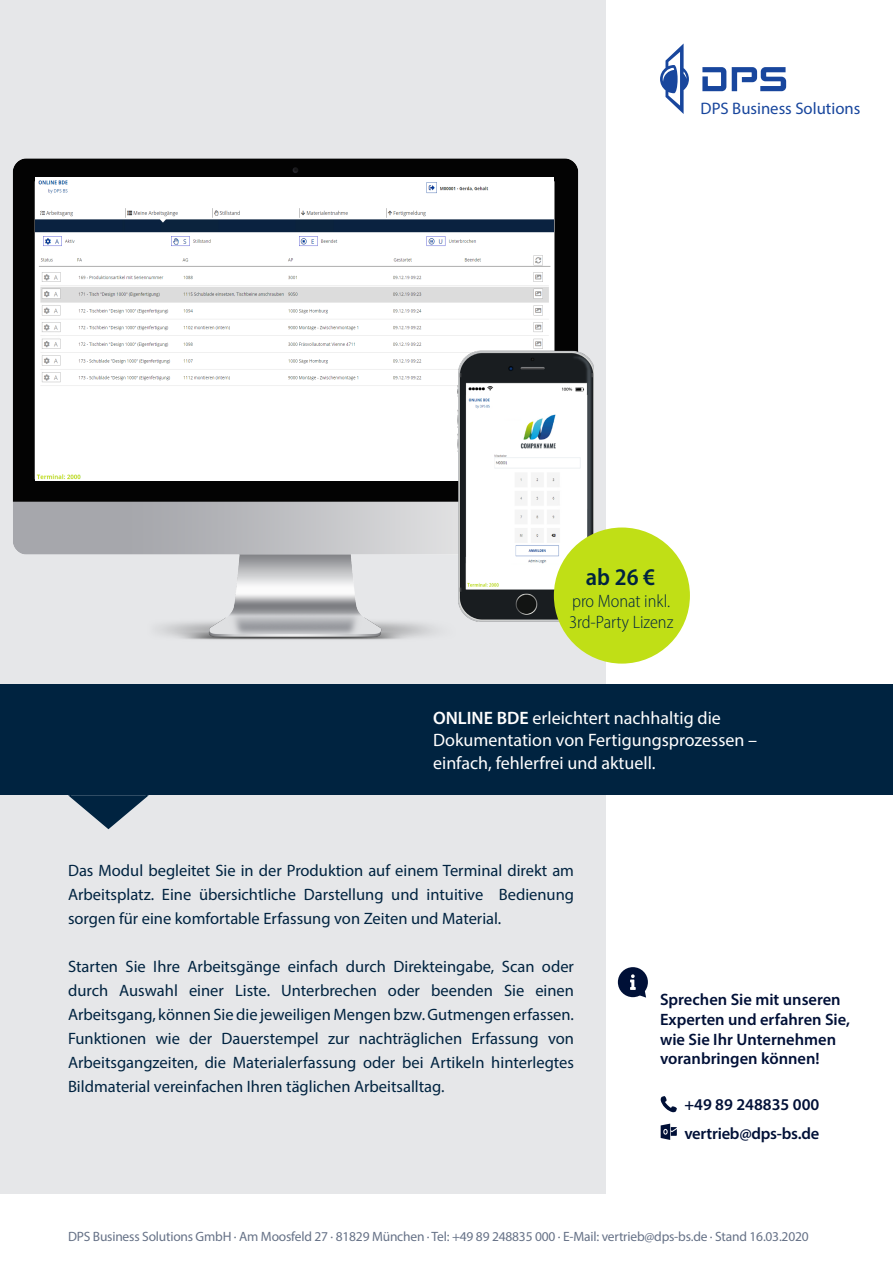
<style>
.page{position:relative;width:893px;height:1263px;background:#fff}
.page>*{position:absolute;margin:0;border:0;box-sizing:border-box;transform-origin:0 0}
.t1{font:600 semi-condensed 24px "Myriad Pro";color:#002340}
.t2{font:18px/22.5px "Myriad Pro";color:#fff}
.t3{font:300 semi-condensed 18px "Myriad Pro";color:#002340}
.t4{font:16.65px "Myriad Pro";color:#18469d}
.t5{font:16.5px/24px "Myriad Pro";color:#002340;text-align:justify}
.t6{font:600 16.5px/19.8px "Myriad Pro";color:#001037}
.t7{font:13.5px "Myriad Pro";letter-spacing:-.015em;color:#667287}
.s1{font-weight:600}
</style>
<div class="page">
<div style="left:0;top:0;width:606px;height:1193px;background:#e6e7e9"></div>
<div style="left:0;top:685px;width:893px;height:110px;background:#002340"></div>
<svg style="left:702px;top:67px;width:24px;height:24px"></svg>
<svg style="left:660px;top:43px;width:29px;height:71px"></svg>
<svg style="left:732px;top:67px;width:54px;height:24px"></svg>
<svg style="left:68px;top:795px;width:81px;height:35px"></svg>
<svg style="left:660px;top:1096px;width:17px;height:17px"></svg>
<svg style="left:661px;top:1123px;width:16px;height:17px"></svg>
<div style="left:618px;top:967px;width:30px;height:30px;background:#001037;border-radius:50%"></div>
<svg style="left:630px;top:974px;width:16px;height:23px"></svg>
<img style="left:0;top:158px;width:646px;height:527px">
<img style="left:35px;top:178px;width:519px;height:302px">
<img style="left:458px;top:345px;width:135px;height:280px">
<div style="left:554px;top:527px;width:136px;height:137px;background:#c0df16;border-radius:50%"></div>
<p class="t4" style="left:701px;top:98px;width:161px">DPS Business Solutions</p>
<p class="t1" style="left:586px;top:561px;width:71px">ab 26 €</p>
<p class="t3" style="left:572px;top:590px;width:100px">pro Monat inkl.</p>
<p class="t3" style="left:569px;top:612px;width:106px">3rd-Party Lizenz</p>
<p class="t2" style="left:433px;top:706px;width:326px"><span class="s1">ONLINE BDE</span> erleichtert nachhaltig die<br>Dokumentation von Fertigungsprozessen –</p>
<p class="t2" style="left:433px;top:751px;width:224px">einfach, fehlerfrei und aktuell.</p>
<p class="t5" style="left:68px;top:858px;width:508px">Das Modul begleitet Sie in der Produktion auf einem Terminal direkt am Arbeitsplatz. Eine übersichtliche Darstellung und intuitive Bedienung sorgen für eine komfortable Erfassung von Zeiten und Material.</p>
<p class="t5" style="left:68px;top:954px;width:508px">Starten Sie Ihre Arbeitsgänge einfach durch Direkteingabe, Scan oder durch Auswahl einer Liste. Unterbrechen oder beenden Sie einen Arbeitsgang, können Sie die jeweiligen Mengen bzw. Gutmengen erfassen.<br>Funktionen wie der Dauerstempel zur nachträglichen Erfassung von Arbeitsgangzeiten, die Materialerfassung oder bei Artikeln hinterlegtes Bildmaterial vereinfachen Ihren täglichen Arbeitsalltag.</p>
<p class="t6" style="left:660px;top:989px;width:191px">Sprechen Sie mit unseren<br>Experten und erfahren Sie, wie Sie Ihr Unternehmen voranbringen können!</p>
<p class="t6" style="left:684px;top:1094px;width:137px">+49 89 248835 000</p>
<p class="t6" style="left:684px;top:1123px;width:136px">vertrieb@dps-bs.de</p>
<p class="t7" style="left:68px;top:1228px;width:742px">DPS Business Solutions GmbH · Am Moosfeld 27 · 81829 München · Tel: +49 89 248835 000 · E-Mail: vertrieb@dps-bs.de · Stand 16.03.2020</p>
</div>
